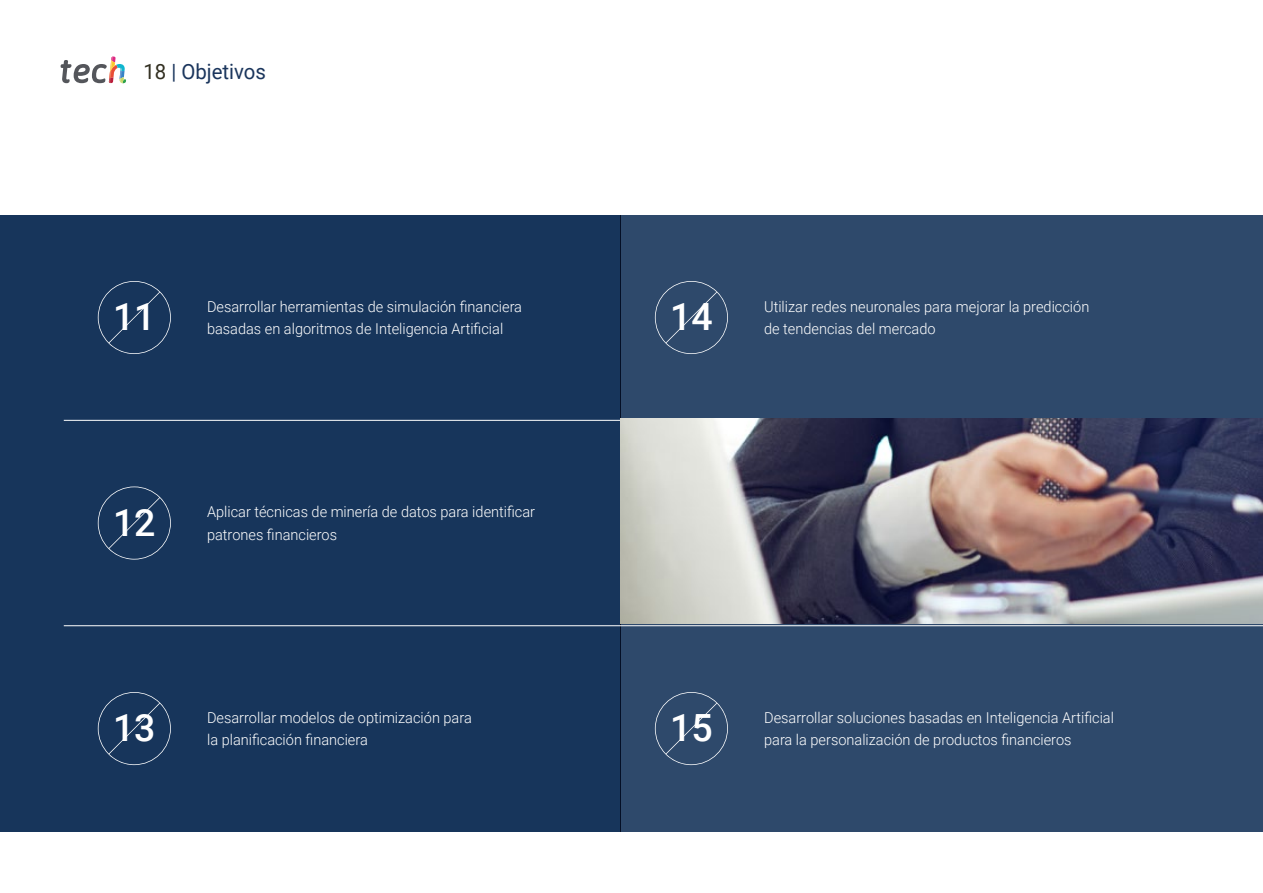
<style>
.page{position:relative;width:1263px;height:893px;background:#fff}
.page>*{position:absolute;margin:0;border:0;box-sizing:border-box;transform-origin:0 0}
.t1{font:500 37.5px "Roboto";color:#fff}
.t2{font:21px "Roboto";color:#1a355c}
.t3{font:300 15px/22.5px "Roboto";color:#fff}
.s1{color:#312e20}
</style>
<div class="page">
<svg style="left:61px;top:57px;width:65px;height:27px"></svg>
<div style="left:0;top:215px;width:621px;height:616px;background:#17355b"></div>
<div style="left:621px;top:215px;width:642px;height:616px;background:#2e496b"></div>
<svg style="left:98px;top:281px;width:73px;height:73px"></svg>
<svg style="left:98px;top:486px;width:73px;height:74px"></svg>
<svg style="left:98px;top:692px;width:73px;height:73px"></svg>
<hr style="left:64px;top:420px;width:1199px;height:1px;background:#fff">
<hr style="left:64px;top:625px;width:1199px;height:1px;background:#fff">
<svg style="left:655px;top:281px;width:73px;height:73px"></svg>
<svg style="left:655px;top:692px;width:73px;height:73px"></svg>
<img style="left:621px;top:418px;width:642px;height:206px">
<h2 class="t2" style="left:144px;top:57px;width:124px"><span class="s1">18</span> | Objetivos</h2>
<h1 class="t1" style="left:113px;top:291px;width:44px">11</h1>
<p class="t3" style="left:207px;top:295px;width:316px">Desarrollar herramientas de simulación financiera basadas en algoritmos de Inteligencia Artificial</p>
<h1 class="t1" style="left:113px;top:496px;width:44px">12</h1>
<p class="t3" style="left:207px;top:500px;width:329px">Aplicar técnicas de minería de datos para identificar patrones financieros</p>
<h1 class="t1" style="left:113px;top:702px;width:44px">13</h1>
<p class="t3" style="left:207px;top:706px;width:266px">Desarrollar modelos de optimización para la planificación financiera</p>
<h1 class="t1" style="left:670px;top:291px;width:44px">14</h1>
<p class="t3" style="left:764px;top:295px;width:327px">Utilizar redes neuronales para mejorar la predicción de tendencias del mercado</p>
<h1 class="t1" style="left:670px;top:702px;width:44px">15</h1>
<p class="t3" style="left:764px;top:706px;width:351px">Desarrollar soluciones basadas en Inteligencia Artificial para la personalización de productos financieros</p>
</div>
